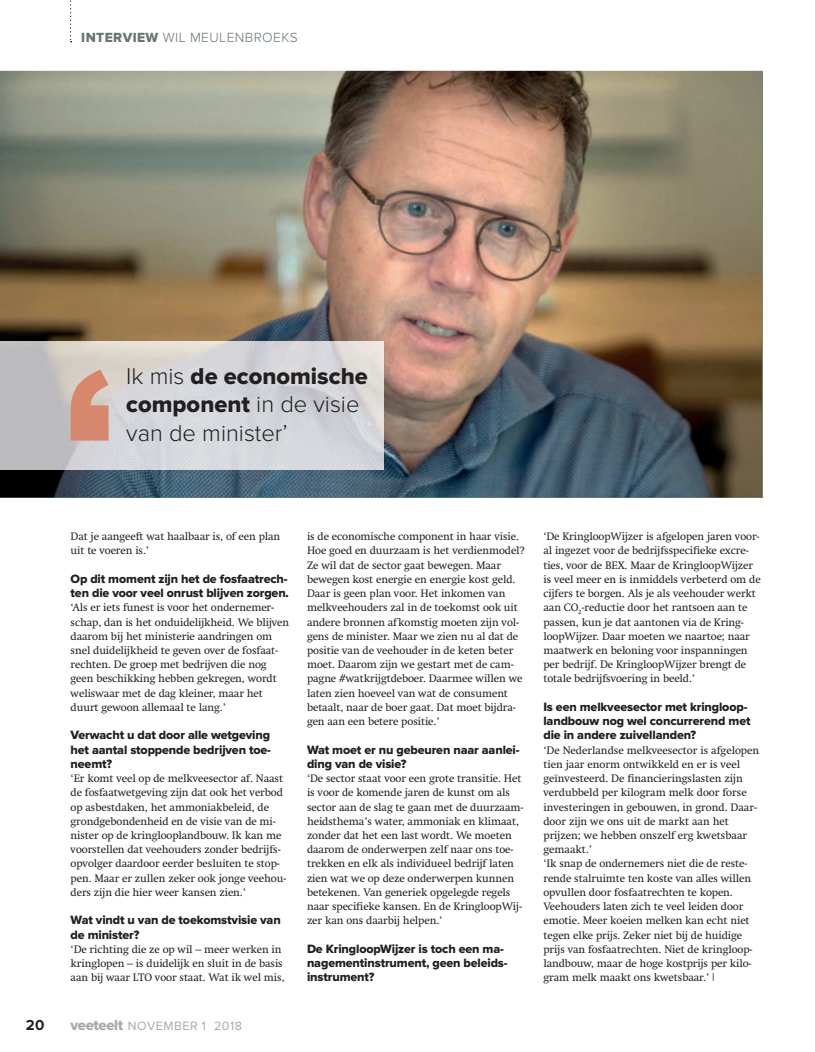
<style>
.page{position:relative;width:815px;height:1052px;background:#fff}
.page>*{position:absolute;margin:0;border:0;box-sizing:border-box;transform-origin:0 0}
.t1{font:23.75px/28.5px "Proxima Nova Extrabld";color:#231f20}
.t2{font:300 23.75px "Proxima Nova";color:#231f20}
.t3{font:700 15px "Proxima Nova";color:#231f20}
.t4{font:300 13.75px "Proxima Nova";letter-spacing:.03em;color:#687575}
.t5{font:12.5px/14.2px "Proxima Nova Extrabld";letter-spacing:-.01em;color:#231f20}
.t6{font:12.5px "Proxima Nova";letter-spacing:.04em;color:#a6acac}
.t7{font:11px/14.2px "Swift LT Pro";letter-spacing:-.01em;color:#231f20}
.s1{font-family:"Proxima Nova Extrabld";font-weight:400}
.s2{font-family:"Proxima Nova";font-weight:300}
.s3{font-family:"Proxima Nova Extrabld";font-size:15px}
.s4{font-family:"Univers LT Pro 45";font-weight:300}
</style>
<div class="page">
<img style="left:0;top:71px;width:761px;height:426px">
<img style="left:0;top:341px;width:384px;height:128px">
<svg style="left:71px;top:369px;width:37px;height:72px;background:#d69880"></svg>
<svg style="left:70px;top:0;width:2px;height:42px"></svg>
<p class="t4" style="left:81px;top:30px;width:218px"><span class="s1">INTERVIEW</span> WIL MEULENBROEKS</p>
<h1 class="t1" style="left:126px;top:362px;width:243px"><span class="s2">Ik mis</span> de economische component <span class="s2">in de visie</span></h1>
<h1 class="t2" style="left:126px;top:419px;width:163px">van de minister’</h1>
<p class="t7" style="left:71px;top:529px;width:211px">Dat je aangeeft wat haalbaar is, of een plan uit te voeren is.’</p>
<p class="t5" style="left:71px;top:572px;width:220px">Op dit moment zijn het de fosfaatrech&shy;ten die voor veel onrust blijven zorgen.</p>
<p class="t7" style="left:71px;top:600px;width:220px">‘Als er iets funest is voor het ondernemer&shy;schap, dan is het onduidelĳkheid. We blĳven daarom bĳ het ministerie aandringen om snel duidelĳkheid te geven over de fosfaat&shy;rechten. De groep met bedrĳven die nog geen beschikking hebben gekregen, wordt weliswaar met de dag kleiner, maar het duurt gewoon allemaal te lang.’</p>
<p class="t5" style="left:71px;top:728px;width:202px;text-align:justify">Verwacht u dat door alle wetgeving het aantal stoppende bedrijven toe&shy;neemt?</p>
<p class="t7" style="left:71px;top:771px;width:217px">‘Er komt veel op de melkveesector af. Naast de fosfaatwetgeving zĳn dat ook het verbod op asbestdaken, het ammoniakbeleid, de grondgebondenheid en de visie van de mi&shy;nister op de kringlooplandbouw. Ik kan me voorstellen dat veehouders zonder bedrĳfs&shy;opvolger daardoor eerder besluiten te stop&shy;pen. Maar er zullen zeker ook jonge veehou&shy;ders zĳn die hier weer kansen zien.’</p>
<p class="t5" style="left:71px;top:913px;width:211px">Wat vindt u van de toekomstvisie van de minister?</p>
<p class="t7" style="left:71px;top:942px;width:215px">‘De richting die ze op wil – meer werken in kringlopen – is duidelĳk en sluit in de basis aan bĳ waar LTO voor staat. Wat ik wel mis,</p>
<h2 class="t3" style="left:26px;top:1016px;width:20px">20</h2>
<p class="t6" style="left:71px;top:1018px;width:173px"><span class="s3">veeteelt</span> NOVEMBER 1 2018</p>
<p class="t7" style="left:307px;top:529px;width:219px">is de economische component in haar visie.<br>Hoe goed en duurzaam is het verdienmodel?<br>Ze wil dat de sector gaat bewegen. Maar bewegen kost energie en energie kost geld.<br>Daar is geen plan voor. Het inkomen van melkveehouders zal in de toekomst ook uit andere bronnen afkomstig moeten zĳn vol&shy;gens de minister. Maar we zien nu al dat de positie van de veehouder in de keten beter moet. Daarom zĳn we gestart met de cam&shy;pagne #watkrĳgtdeboer. Daarmee willen we laten zien hoeveel van wat de consument betaalt, naar de boer gaat. Dat moet bĳdra&shy;gen aan een betere positie.’</p>
<p class="t5" style="left:307px;top:742px;width:214px">Wat moet er nu gebeuren naar aanlei&shy;ding van de visie?</p>
<p class="t7" style="left:307px;top:771px;width:218px">‘De sector staat voor een grote transitie. Het is voor de komende jaren de kunst om als sector aan de slag te gaan met de duurzaam&shy;heidsthema’s water, ammoniak en klimaat, zonder dat het een last wordt. We moeten daarom de onderwerpen zelf naar ons toe&shy;trekken en elk als individueel bedrĳf laten zien wat we op deze onderwerpen kunnen betekenen. Van generiek opgelegde regels naar specifieke kansen. En de Kringloop Wĳ&shy;zer kan ons daarbĳ helpen.’</p>
<p class="t5" style="left:307px;top:942px;width:202px">De KringloopWijzer is toch een ma&shy;nagementinstrument, geen beleids&shy;instrument?</p>
<p class="t7" style="left:543px;top:529px;width:219px">‘De KringloopWĳzer is afgelopen jaren voor&shy;al ingezet voor de bedrĳfsspecifieke excre&shy;ties , voor de BEX . Maar de KringloopWĳzer is veel meer en is inmiddels verbeterd om de cĳfers te borgen. Als je als veehouder werkt aan CO<sub>2</sub>-reductie door het rantsoen aan te passen, kun je dat aantonen via de Kring&shy;loopWĳzer. Daar moeten we naartoe; naar maatwerk en beloning voor inspanningen per bedrĳf. De KringloopWĳzer brengt de totale bedrĳfsvoering in beeld.’</p>
<p class="t5" style="left:543px;top:700px;width:208px">Is een melkveesector met kringloop&shy;landbouw nog wel concurrerend met die in andere zuivellanden?</p>
<p class="t7" style="left:543px;top:743px;width:217px">‘De Nederlandse melkveesector is afgelopen tien jaar enorm ontwikkeld en er is veel geïnvesteerd. De financieringslasten zĳn verdubbeld per kilogram melk door forse investeringen in gebouwen, in grond. Daar&shy;door zĳn we ons uit de markt aan het prĳzen; we hebben onszelf erg kwetsbaar gemaakt.’<br>‘Ik snap de ondernemers niet die de reste&shy;rende stalruimte ten koste van alles willen opvullen door fosfaatrechten te kopen.<br>Veehouders laten zich te veel leiden door emotie. Meer koeien melken kan echt niet tegen elke prĳs. Zeker niet bĳ de huidige prĳs van fosfaatrechten. Niet de kringloop&shy;landbouw, maar de hoge kostprĳs per kilo&shy;gram melk maakt ons kwetsbaar.’ <span class="s4">l</span></p>
</div>
